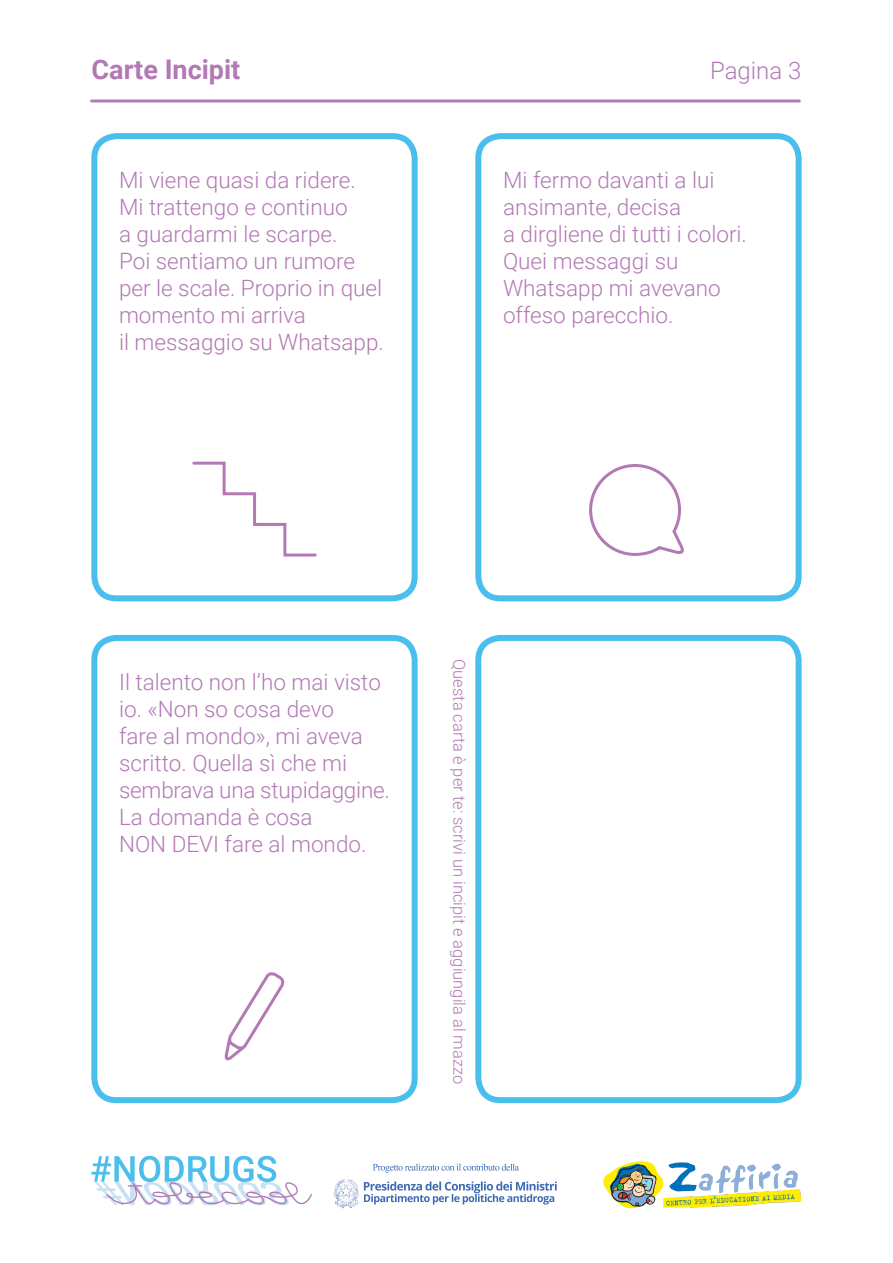
<style>
.page{position:relative;width:893px;height:1263px;background:#fff}
.page>*{position:absolute;margin:0;border:0;box-sizing:border-box;transform-origin:0 0}
.t1{font:700 27px "Roboto";color:#b279b4}
.t2{font:300 24px "Roboto";color:#b279b4}
.t3{font:300 22.5px/27px "Roboto";color:#b279b4}
.t4{font:300 16.5px "Roboto";color:#b279b4}
</style>
<div class="page">
<img style="left:333px;top:1163px;width:224px;height:46px">
<img style="left:387px;top:1181px;width:170px;height:9px">
<img style="left:364px;top:1194px;width:186px;height:8px">
<img style="left:419px;top:1164px;width:96px;height:6px">
<svg style="left:92px;top:1156px;width:220px;height:49px"></svg>
<img style="left:663px;top:1189px;width:138px;height:18px">
<svg style="left:603px;top:1161px;width:60px;height:47px"></svg>
<svg style="left:669px;top:1162px;width:129px;height:31px"></svg>
<div style="left:91px;top:635px;width:327px;height:468px;border:6px solid #4abfee;border-radius:22px"></div>
<div style="left:475px;top:635px;width:327px;height:468px;border:6px solid #4abfee;border-radius:22px"></div>
<div style="left:91px;top:133px;width:327px;height:468px;border:6px solid #4abfee;border-radius:22px"></div>
<div style="left:475px;top:133px;width:327px;height:468px;border:6px solid #4abfee;border-radius:22px"></div>
<hr style="left:92px;top:99px;width:707px;height:3px;background:#b279b4">
<svg style="left:225px;top:972px;width:60px;height:89px"></svg>
<svg style="left:192px;top:461px;width:125px;height:96px"></svg>
<svg style="left:589px;top:464px;width:95px;height:92px"></svg>
<p class="t1" style="left:92px;top:50px;width:150px">Carte Incipit</p>
<p class="t2" style="left:710px;top:53px;width:93px">Pagina 3</p>
<p class="t3" style="left:119px;top:166px;width:266px">Mi viene quasi da ridere.<br>Mi trattengo e continuo<br>a guardarmi le scarpe.<br>Poi sentiamo un rumore per le scale. Proprio in quel momento mi arriva<br>il messaggio su Whatsapp.</p>
<p class="t3" style="left:503px;top:166px;width:245px">Mi fermo davanti a lui ansimante, decisa<br>a dirgliene di tutti i colori.<br>Quei messaggi su<br>Whatsapp mi avevano offeso parecchio.</p>
<p class="t3" style="left:119px;top:667px;width:272px">Il talento non l’ho mai visto io. «Non so cosa devo<br>fare al mondo», mi aveva scritto. Quella sì che mi sembrava una stupidaggine.<br>La domanda è cosa<br>NON DEVI fare al mondo.</p>
<p class="t4" style="left:471px;top:659px;width:426px;rotate:90deg">Questa carta è per te: scrivi un incipit e aggiungila al mazzo</p>
</div>
